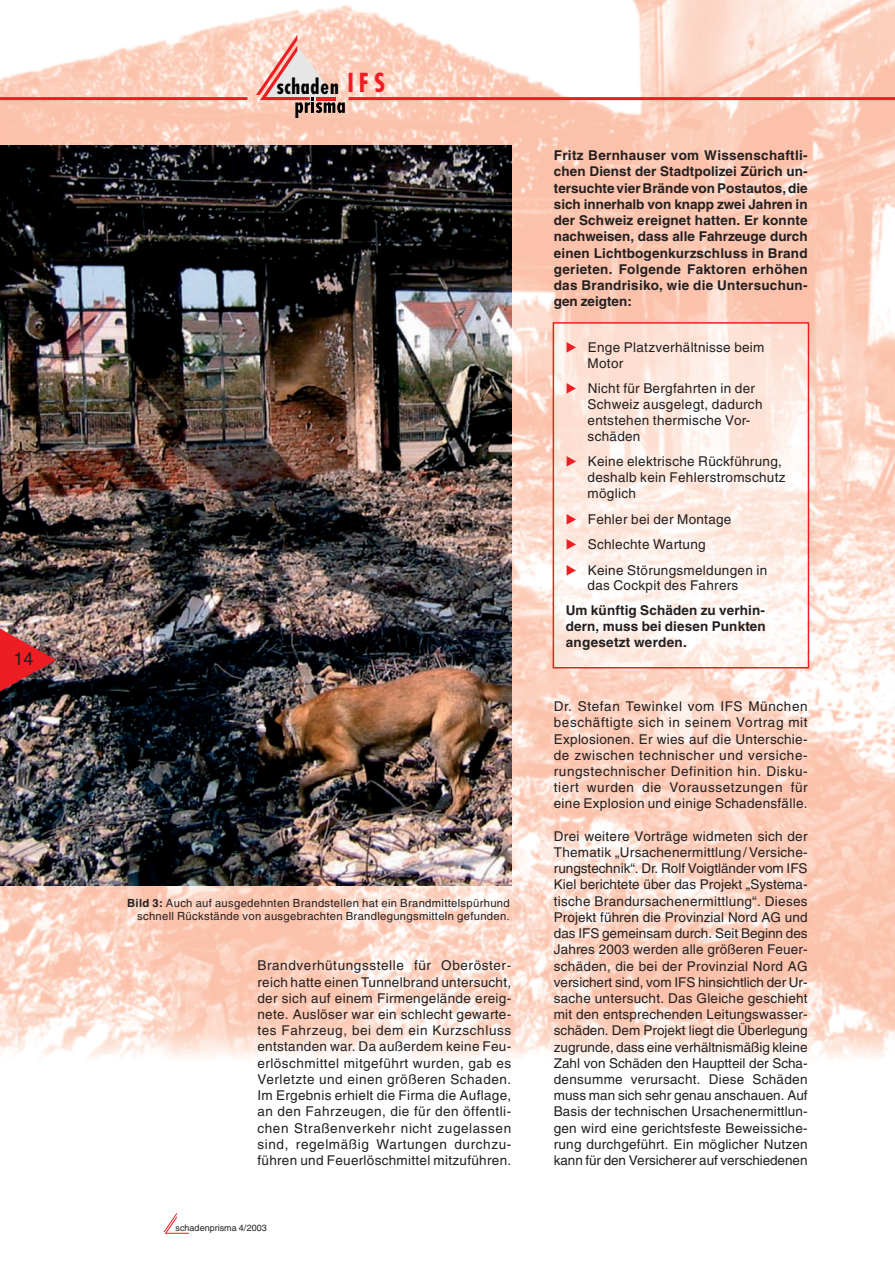
<style>
.page{position:relative;width:895px;height:1265px;background:#fff}
.page>*{position:absolute;margin:0;border:0;box-sizing:border-box;transform-origin:0 0}
.t1{font:700 condensed 20.55px "Futura";letter-spacing:.04em;color:#000}
.t2{font:18px "Helvetica CE";color:#231f20}
.t3{font:13.5px/16.2px "Helvetica CE";letter-spacing:.02em;color:#231f20}
.t4{font:700 13.5px/16.2px "Helvetica CE";letter-spacing:.015em;color:#231f20;text-align:justify}
.t5{font:11.25px/13.5px "Helvetica CE";letter-spacing:.03em;color:#231f20;text-align:right}
.t6{font:9px "Helvetica CE";color:#231f20}
.s1{font-size:25.5px;color:#ee1d23}
.s2{font-weight:700}
</style>
<div class="page">
<img style="left:0;top:0;width:894px;height:1234px">
<svg style="left:566px;top:342px;width:10px;height:10px"></svg>
<svg style="left:566px;top:383px;width:10px;height:10px"></svg>
<svg style="left:566px;top:456px;width:10px;height:11px"></svg>
<svg style="left:566px;top:514px;width:10px;height:10px"></svg>
<svg style="left:566px;top:539px;width:10px;height:11px"></svg>
<svg style="left:566px;top:565px;width:10px;height:10px"></svg>
<h2 class="t2" style="left:13px;top:651px;width:22px">14</h2>
<h1 class="t1" style="left:276px;top:78px;width:110px">schaden <span class="s1">IFS</span></h1>
<p class="t5" style="left:127px;top:897px;width:384px"><span class="s2">Bild 3:</span> Auch auf ausgedehnten Brandstellen hat ein Brandmittelspürhund schnell Rückstände von ausgebrachten Brandlegungsmitteln gefunden.</p>
<p class="t3" style="left:257px;top:958px;width:255px;text-align:justify">Brandverhütungsstelle für Oberöster&shy;reich hatte einen Tunnelbrand untersucht, der sich auf einem Firmengelände ereig&shy;nete. Auslöser war ein schlecht gewarte&shy;tes Fahrzeug, bei dem ein Kurzschluss entstanden war. Da außerdem keine Feu&shy;erlöschmittel mitgeführt wurden, gab es Verletzte und einen größeren Schaden.<br>Im Ergebnis erhielt die Firma die Auflage, an den Fahrzeugen, die für den öffentli&shy;chen Straßenverkehr nicht zugelassen sind, regelmäßig Wartungen durchzu&shy;führen und Feuerlöschmittel mitzuführen.</p>
<p class="t6" style="left:175px;top:1224px;width:93px">schadenprisma 4/2003</p>
<p class="t4" style="left:553px;top:148px;width:255px">Fritz Bernhauser vom Wissenschaftli&shy;chen Dienst der Stadtpolizei Zürich un&shy;tersuchte vier Brände von Postautos, die sich innerhalb von knapp zwei Jahren in der Schweiz ereignet hatten. Er konnte nachweisen, dass alle Fahrzeuge durch einen Lichtbogenkurzschluss in Brand gerieten. Folgende Faktoren erhöhen das Brandrisiko, wie die Untersuchun&shy;gen zeigten:</p>
<p class="t3" style="left:587px;top:340px;width:178px;line-height:15.6px">Enge Platzverhältnisse beim<br>Motor</p>
<p class="t3" style="left:587px;top:381px;width:176px">Nicht für Bergfahrten in der<br>Schweiz ausgelegt, dadurch entstehen thermische Vor&shy;schäden</p>
<p class="t3" style="left:587px;top:455px;width:199px">Keine elektrische Rückführung, deshalb kein Fehlerstromschutz möglich</p>
<p class="t3" style="left:587px;top:507px;width:181px;line-height:25.5px">Fehler bei der Montage<br>Schlechte Wartung<br>Keine Störungsmeldungen in</p>
<p class="t3" style="left:587px;top:578px;width:152px">das Cockpit des Fahrers</p>
<p class="t4" style="left:565px;top:603px;width:201px">Um künftig Schäden zu verhin&shy;dern, muss bei diesen Punkten angesetzt werden.</p>
<p class="t3" style="left:553px;top:699px;width:255px;text-align:justify">Dr. Stefan Tewinkel vom IFS München beschäftigte sich in seinem Vortrag mit Explosionen. Er wies auf die Unterschie&shy;de zwischen technischer und versiche&shy;rungstechnischer Definition hin. Disku&shy;tiert wurden die Voraussetzungen für eine Explosion und einige Schadensfälle.</p>
<p class="t3" style="left:553px;top:829px;width:255px;text-align:justify">Drei weitere Vorträge widmeten sich der Thematik „Ursachenermittlung/ Versiche&shy;rungstechnik“. Dr. Rolf Voigtländer vom IFS Kiel berichtete über das Projekt „Systema&shy;tische Brandursachenermittlung“. Dieses Projekt führen die Provinzial Nord AG und das IFS gemeinsam durch. Seit Beginn des Jahres 2003 werden alle größeren Feuer&shy;schäden, die bei der Provinzial Nord AG versichert sind, vom IFS hinsichtlich der Ur&shy;sache untersucht. Das Gleiche geschieht mit den entsprechenden Leitungswasser&shy;schäden. Dem Projekt liegt die Überlegung zugrunde, dass eine verhältnismäßig kleine Zahl von Schäden den Hauptteil der Scha&shy;densumme verursacht. Diese Schäden muss man sich sehr genau anschauen. Auf Basis der technischen Ursachenermittlun&shy;gen wird eine gerichtsfeste Beweissiche&shy;rung durchgeführt. Ein möglicher Nutzen kann für den Versicherer auf verschiedenen</p>
</div>
